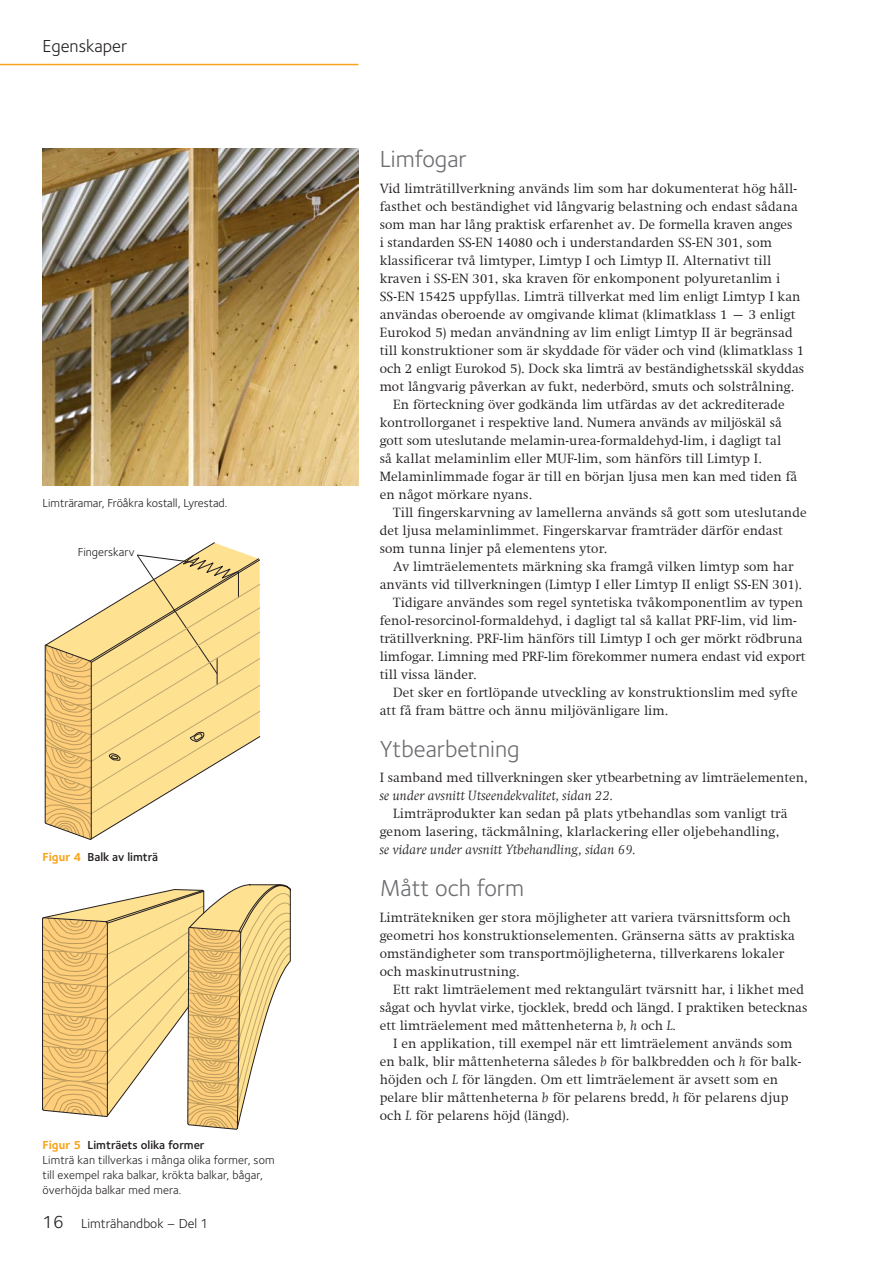
<style>
.page{position:relative;width:893px;height:1263px;background:#fff}
.page>*{position:absolute;margin:0;border:0;box-sizing:border-box;transform-origin:0 0}
.t1{font:24px "Foundry Sterling";color:#6c6d70}
.t2{font:18px "Foundry Sterling";color:#231f20}
.t3{font:300 13.5px/18px "Swift Com";letter-spacing:.01em;color:#231f20}
.t4{font:italic 300 13.5px "Swift Com";letter-spacing:.01em;color:#231f20}
.t5{font:13.5px "Foundry Sterling";color:#231f20}
.t6{font:12px/15px "Foundry Sterling";letter-spacing:.01em;color:#231f20}
.t7{font:600 12px "Foundry Sterling";color:#231f20}
.s1{font-weight:700;color:#f9a31b}
.s2{font-weight:600}
.s3{font-size:18px}
.s4{font-style:italic}
</style>
<div class="page">
<hr style="left:0;top:64px;width:358px;height:1px;background:#f9a31b">
<img style="left:43px;top:149px;width:315px;height:336px">
<svg style="left:44px;top:542px;width:217px;height:298px"></svg>
<svg style="left:42px;top:884px;width:249px;height:246px"></svg>
<h2 class="t2" style="left:43px;top:34px;width:86px">Egenskaper</h2>
<p class="t6" style="left:43px;top:495px;width:186px">Limträramar, Fröåkra kostall, Lyrestad.</p>
<p class="t6" style="left:78px;top:544px;width:58px">Fingerskarv</p>
<p class="t7" style="left:43px;top:848px;width:117px"><span class="s1">Figur 4</span> Balk av limträ</p>
<p class="t6" style="left:43px;top:1137px;width:234px"><span class="s1">Figur 5</span> <span class="s2">Limträets olika former<br></span>Limträ kan tillverkas i många olika former, som till exempel raka balkar, krökta balkar, bågar, överhöjda balkar med mera.</p>
<p class="t5" style="left:43px;top:1214px;width:168px"><span class="s3">16</span> Limträhandbok – Del 1</p>
<h1 class="t1" style="left:380px;top:142px;width:89px">Limfogar</h1>
<p class="t3" style="left:380px;top:179px;width:419px">Vid limträtillverkning används lim som har dokumenterat hög håll-</p>
<p class="t3" style="left:380px;top:197px;width:420px">fasthet och beständighet vid långvarig belastning och endast sådana</p>
<p class="t3" style="left:380px;top:215px;width:414px">som man har lång praktisk erfarenhet av. De formella kraven anges</p>
<p class="t3" style="left:380px;top:233px;width:394px">i standarden SS-EN 14080 och i understandarden SS-EN 301, som</p>
<p class="t3" style="left:380px;top:251px;width:393px">klassificerar två limtyper, Limtyp I och Limtyp II. Alternativt till</p>
<p class="t3" style="left:380px;top:269px;width:402px">kraven i SS-EN 301, ska kraven för enkomponent polyuretanlim i</p>
<p class="t3" style="left:380px;top:287px;width:422px">SS-EN 15425 uppfyllas. Limträ tillverkat med lim enligt Limtyp I kan</p>
<p class="t3" style="left:380px;top:305px;width:417px">användas oberoende av omgivande klimat (klimatklass 1 – 3 enligt</p>
<p class="t3" style="left:380px;top:323px;width:414px">Eurokod 5) medan användning av lim enligt Limtyp II är begränsad</p>
<p class="t3" style="left:380px;top:341px;width:426px">till konstruktioner som är skyddade för väder och vind (klimatklass 1</p>
<p class="t3" style="left:380px;top:359px;width:426px">och 2 enligt Eurokod 5). Dock ska limträ av beständighetsskäl skyddas</p>
<p class="t3" style="left:380px;top:377px;width:416px">mot långvarig påverkan av fukt, nederbörd, smuts och solstrålning.</p>
<p class="t3" style="left:393px;top:395px;width:393px">En förteckning över godkända lim utfärdas av det ackrediterade</p>
<p class="t3" style="left:380px;top:413px;width:404px">kontrollorganet i respektive land. Numera används av miljöskäl så</p>
<p class="t3" style="left:380px;top:431px;width:403px">gott som uteslutande melamin-urea-formaldehyd-lim, i dagligt tal</p>
<p class="t3" style="left:380px;top:449px;width:384px">så kallat melaminlim eller MUF-lim, som hänförs till Limtyp I.</p>
<p class="t3" style="left:380px;top:467px;width:419px">Melaminlimmade fogar är till en början ljusa men kan med tiden få</p>
<p class="t3" style="left:380px;top:485px;width:154px">en något mörkare nyans.</p>
<p class="t3" style="left:393px;top:503px;width:415px">Till fingerskarvning av lamellerna används så gott som uteslutande</p>
<p class="t3" style="left:380px;top:521px;width:405px">det ljusa melaminlimmet. Fingerskarvar framträder därför endast</p>
<p class="t3" style="left:380px;top:539px;width:229px">som tunna linjer på elementens ytor.</p>
<p class="t3" style="left:393px;top:557px;width:402px">Av limträelementets märkning ska framgå vilken limtyp som har</p>
<p class="t3" style="left:380px;top:575px;width:424px">använts vid tillverkningen (Limtyp I eller Limtyp II enligt SS-EN 301).</p>
<p class="t3" style="left:393px;top:593px;width:411px">Tidigare användes som regel syntetiska tvåkomponentlim av typen</p>
<p class="t3" style="left:380px;top:611px;width:419px">fenol-resorcinol-formaldehyd, i dagligt tal så kallat PRF-lim, vid lim-</p>
<p class="t3" style="left:380px;top:629px;width:424px">trätillverkning. PRF-lim hänförs till Limtyp I och ger mörkt rödbruna</p>
<p class="t3" style="left:380px;top:647px;width:427px">limfogar. Limning med PRF-lim förekommer numera endast vid export</p>
<p class="t3" style="left:380px;top:665px;width:99px">till vissa länder.</p>
<p class="t3" style="left:393px;top:683px;width:406px">Det sker en fortlöpande utveckling av konstruktionslim med syfte</p>
<p class="t3" style="left:380px;top:701px;width:290px">att få fram bättre och ännu miljövänligare lim.</p>
<h1 class="t1" style="left:380px;top:732px;width:141px">Ytbearbetning</h1>
<p class="t3" style="left:380px;top:769px;width:430px">I samband med tillverkningen sker ytbearbetning av limträelementen,</p>
<p class="t4" style="left:380px;top:788px;width:235px">se under avsnitt Utseendekvalitet, sidan 22.</p>
<p class="t3" style="left:380px;top:805px;width:409px;text-indent:14px">Limträprodukter kan sedan på plats ytbehandlas som vanligt trä genom lasering, täckmålning, klarlackering eller oljebehandling,</p>
<p class="t4" style="left:380px;top:842px;width:258px">se vidare under avsnitt Ytbehandling, sidan 69.</p>
<h1 class="t1" style="left:380px;top:871px;width:146px">Mått och form</h1>
<p class="t3" style="left:380px;top:908px;width:417px">Limträtekniken ger stora möjligheter att variera tvärsnittsform och geometri hos konstruktionselementen. Gränserna sätts av praktiska omständigheter som transportmöjligheterna, tillverkarens lokaler och maskinutrustning.</p>
<p class="t3" style="left:380px;top:980px;width:429px;text-indent:14px">Ett rakt limträelement med rektangulärt tvärsnitt har, i likhet med sågat och hyvlat virke, tjocklek, bredd och längd. I praktiken betecknas ett limträelement med måttenheterna <span class="s4">b, h</span> och <span class="s4">L.</span></p>
<p class="t3" style="left:380px;top:1034px;width:423px;text-indent:14px">I en applikation, till exempel när ett limträelement används som en balk, blir måttenheterna således <span class="s4">b</span> för balkbredden och <span class="s4">h</span> för balk&shy;höjden och <span class="s4">L</span> för längden. Om ett limträelement är avsett som en pelare blir måttenheterna <span class="s4">b</span> för pelarens bredd, <span class="s4">h</span> för pelarens djup och <span class="s4">L</span> för pelarens höjd (längd).</p>
</div>
